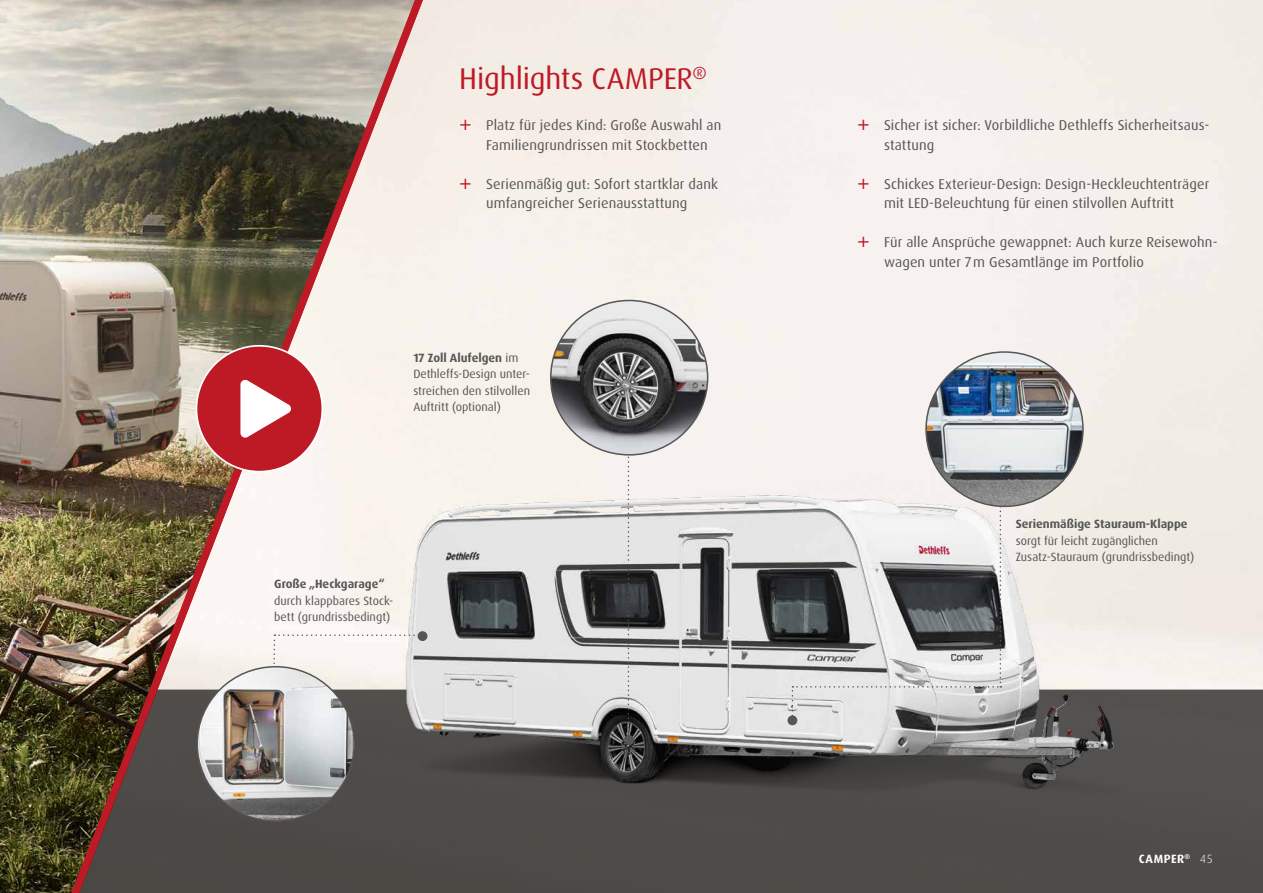
<style>
.page{position:relative;width:1263px;height:893px;background:#fff}
.page>*{position:absolute;margin:0;border:0;box-sizing:border-box;transform-origin:0 0}
.t1{font:30px "Dax Pro";letter-spacing:-.005em;color:#bd1a26}
.t2{font:14.25px/19.5px "Dax OT";letter-spacing:.01em;color:#565656}
.t3{font:12px/16.5px "Dax Pro";color:#565656}
.t4{font:700 12px "Dax Pro";color:#565656}
.t5{font:700 12px "Dax Pro";letter-spacing:.045em;color:#fff}
.t6{font:300 12px "Dax OT";color:#fff}
.t7{font:700 7.05px "Dax Pro";color:#fff}
.s1{font-weight:700}
</style>
<div class="page">
<div style="left:439px;top:690px;width:824px;height:203px;background:#4e4b49"></div>
<img style="left:439px;top:319px;width:715px;height:544px">
<div style="left:624px;top:735px;width:10px;height:10px;background:#565656;border-radius:50%"></div>
<svg style="left:628px;top:456px;width:1px;height:279px"></svg>
<img style="left:551px;top:300px;width:157px;height:155px">
<div style="left:787px;top:715px;width:10px;height:10px;background:#565656;border-radius:50%"></div>
<svg style="left:792px;top:418px;width:263px;height:303px"></svg>
<img style="left:926px;top:352px;width:157px;height:154px">
<img style="left:0;top:0;width:56px;height:893px">
<img style="left:56px;top:0;width:383px;height:893px">
<div style="left:196px;top:346px;width:126px;height:126px;background:#bd1a26;border-radius:50%"></div>
<svg style="left:240px;top:380px;width:51px;height:58px"></svg>
<svg style="left:460px;top:120px;width:11px;height:10px"></svg>
<svg style="left:460px;top:178px;width:11px;height:11px"></svg>
<svg style="left:858px;top:120px;width:10px;height:10px"></svg>
<svg style="left:858px;top:178px;width:10px;height:11px"></svg>
<svg style="left:858px;top:237px;width:10px;height:10px"></svg>
<h1 class="t1" style="left:459px;top:59px;width:249px">Highlights CAMPER<sup>®</sup></h1>
<p class="t2" style="left:486px;top:116px;width:237px">Platz für jedes Kind: Große Auswahl an<br>Familiengrundrissen mit Stockbetten</p>
<p class="t2" style="left:486px;top:174px;width:233px">Serienmäßig gut: Sofort startklar dank umfangreicher Serienausstattung</p>
<p class="t3" style="left:413px;top:350px;width:118px"><span class="s1">17 Zoll Alufelgen</span> im<br>Dethleffs-Design unter&shy;streichen den stilvollen<br>Auftritt (optional)</p>
<p class="t4" style="left:274px;top:576px;width:112px">Große „Heckgarage“</p>
<p class="t3" style="left:274px;top:592px;width:121px">durch klappbares Stock&shy;bett (grundrissbedingt)</p>
<p class="t2" style="left:884px;top:116px;width:327px">Sicher ist sicher: Vorbildliche Dethleffs Sicherheitsaus&shy;stattung</p>
<p class="t2" style="left:884px;top:174px;width:327px">Schickes Exterieur-Design: Design-Heckleuchtenträger mit LED-Beleuchtung für einen stilvollen Auftritt</p>
<p class="t2" style="left:884px;top:233px;width:335px">Für alle Ansprüche gewappnet: Auch kurze Reisewohn&shy;wagen unter 7m Gesamtlänge im Portfolio</p>
<p class="t4" style="left:1016px;top:516px;width:173px">Serienmäßige Stauraum-Klappe</p>
<p class="t3" style="left:1016px;top:532px;width:180px">sorgt für leicht zugänglichen<br>Zusatz-Stauraum (grundrissbedingt)</p>
<p class="t7" style="left:1184px;top:852px;width:7px">®</p>
<p class="t5" style="left:1139px;top:851px;width:47px">CAMPER</p>
<p class="t6" style="left:1200px;top:851px;width:14px">45</p>
</div>
